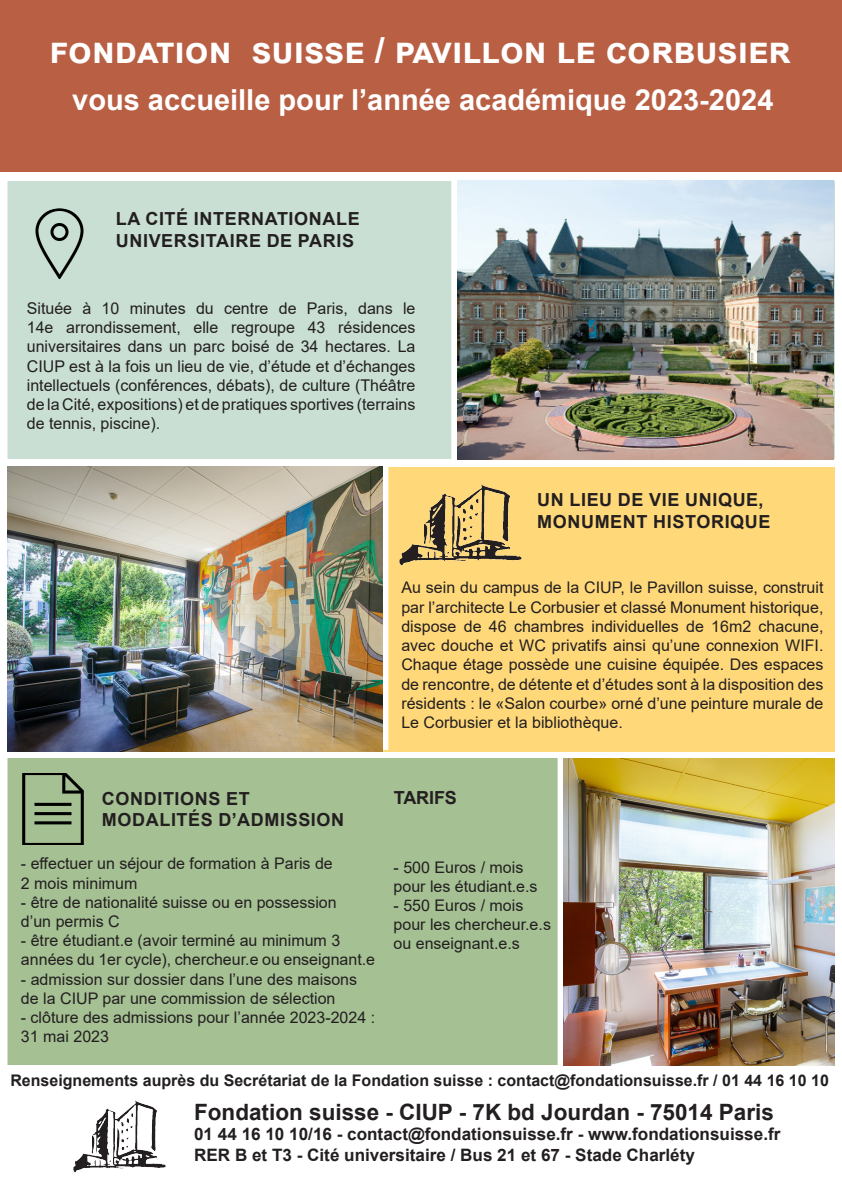
<style>
.page{position:relative;width:842px;height:1191px;background:#fff}
.page>*{position:absolute;margin:0;border:0;box-sizing:border-box;transform-origin:0 0}
.t1{font:700 36px "Arial";color:#fff}
.t2{font:700 29px "Arial";color:#fff}
.t3{font:700 22.5px "Arial";color:#231f20}
.t4{font:700 18px/21.6px "Arial";letter-spacing:.035em;color:#231f20}
.t5{font:700 17.1px "Arial";color:#231f20}
.t6{font:16.2px/19.2px "Arial";color:#231f20;text-align:justify}
.t7{font:16px/19.2px "Arial";color:#231f20;text-align:justify}
.t8{font:700 16px "Arial";color:#231f20}
</style>
<div class="page">
<div style="left:0;top:758px;width:842px;height:306px;background:#a5c093"></div>
<div style="left:0;top:181px;width:842px;height:278px;background:#c9dfd3"></div>
<div style="left:0;top:467px;width:842px;height:284px;background:#ffd87a"></div>
<div style="left:0;top:153px;width:8px;height:948px;background:#fff"></div>
<div style="left:835px;top:157px;width:7px;height:908px;background:#fff"></div>
<img style="left:35px;top:208px;width:49px;height:71px">
<img style="left:400px;top:484px;width:121px;height:81px">
<img style="left:22px;top:773px;width:62px;height:71px">
<div style="left:451px;top:180px;width:6px;height:286px;background:#fff"></div>
<div style="left:558px;top:754px;width:6px;height:355px;background:#fff"></div>
<div style="left:382px;top:463px;width:6px;height:287px;background:#fff"></div>
<img style="left:457px;top:180px;width:376px;height:279px">
<div style="left:0;top:0;width:842px;height:171px;background:#b95f44"></div>
<img style="left:74px;top:1101px;width:91px;height:71px">
<img style="left:8px;top:466px;width:374px;height:285px">
<img style="left:564px;top:758px;width:271px;height:307px">
<p class="t1" style="left:50px;top:25px;width:734px">fondation suisse / pavillon le corbusier</p>
<p class="t2" style="left:72px;top:80px;width:703px">vous accueille pour l’année académique 2023-2024</p>
<p class="t4" style="left:116px;top:208px;width:245px">LA CITÉ INTERNATIONALE<br>UNIVERSITAIRE DE PARIS</p>
<p class="t6" style="left:27px;top:299px;width:390px">Située à 10 minutes du centre de Paris, dans le 14e arrondissement, elle regroupe 43 résidences universitaires dans un parc boisé de 34 hectares. La CIUP est à la fois un lieu de vie, d’étude et d’échanges intellectuels (conférences, débats), de culture (Théâtre de la Cité, expositions) et de pratiques sportives (terrains de tennis, piscine).</p>
<p class="t4" style="left:537px;top:489px;width:235px">UN LIEU DE VIE UNIQUE,<br>MONUMENT HISTORIQUE</p>
<p class="t7" style="left:401px;top:578px;width:424px">Au sein du campus de la CIUP, le Pavillon suisse, construit par l’architecte Le Corbusier et classé Monument historique, dispose de 46 chambres individuelles de 16m2 chacune, avec douche et WC privatifs ainsi qu’une connexion WIFI.<br>Chaque étage possède une cuisine équipée. Des espaces de rencontre, de détente et d’études sont à la disposition des résidents : le «Salon courbe» orné d’une peinture murale de Le Corbusier et la bibliothèque.</p>
<p class="t4" style="left:102px;top:787px;width:149px">CONDITIONS ET</p>
<p class="t4" style="left:102px;top:809px;width:244px">MODALITÉS D’ADMISSION</p>
<p class="t7" style="left:21px;top:854px;width:313px">- effectuer un séjour de formation à Paris de</p>
<p class="t7" style="left:21px;top:873px;width:118px">2 mois minimum</p>
<p class="t7" style="left:21px;top:892px;width:317px">- être de nationalité suisse ou en possession</p>
<p class="t7" style="left:21px;top:911px;width:100px">d’un permis C</p>
<p class="t7" style="left:21px;top:931px;width:321px">- être étudiant.e (avoir terminé au minimum 3</p>
<p class="t7" style="left:21px;top:950px;width:356px">années du 1er cycle), chercheur.e ou enseignant.e</p>
<p class="t7" style="left:21px;top:969px;width:338px">- admission sur dossier dans l’une des maisons</p>
<p class="t7" style="left:21px;top:988px;width:316px">de la CIUP par une commission de sélection</p>
<p class="t7" style="left:21px;top:1007px;width:356px">- clôture des admissions pour l’année 2023-2024 :<br>31 mai 2023</p>
<p class="t4" style="left:394px;top:787px;width:65px">TARIFS</p>
<p class="t7" style="left:394px;top:857px;width:131px">- 500 Euros / mois</p>
<p class="t7" style="left:394px;top:876px;width:146px">pour les étudiant.e.s</p>
<p class="t7" style="left:394px;top:895px;width:131px">- 550 Euros / mois</p>
<p class="t7" style="left:394px;top:914px;width:159px">pour les chercheur.e.s</p>
<p class="t7" style="left:394px;top:934px;width:128px">ou enseignant.e.s</p>
<p class="t8" style="left:10px;top:1068px;width:820px">Renseignements auprès du Secrétariat de la Fondation suisse : contact@fondationsuisse.fr / 01 44 16 10 10</p>
<p class="t3" style="left:194px;top:1096px;width:581px">Fondation suisse - CIUP - 7K bd Jourdan - 75014 Paris</p>
<p class="t5" style="left:194px;top:1122px;width:588px">01 44 16 10 10/16 - contact@fondationsuisse.fr - www.fondationsuisse.fr</p>
<p class="t5" style="left:194px;top:1142px;width:502px">RER B et T3 - Cité universitaire / Bus 21 et 67 - Stade Charléty</p>
</div>
